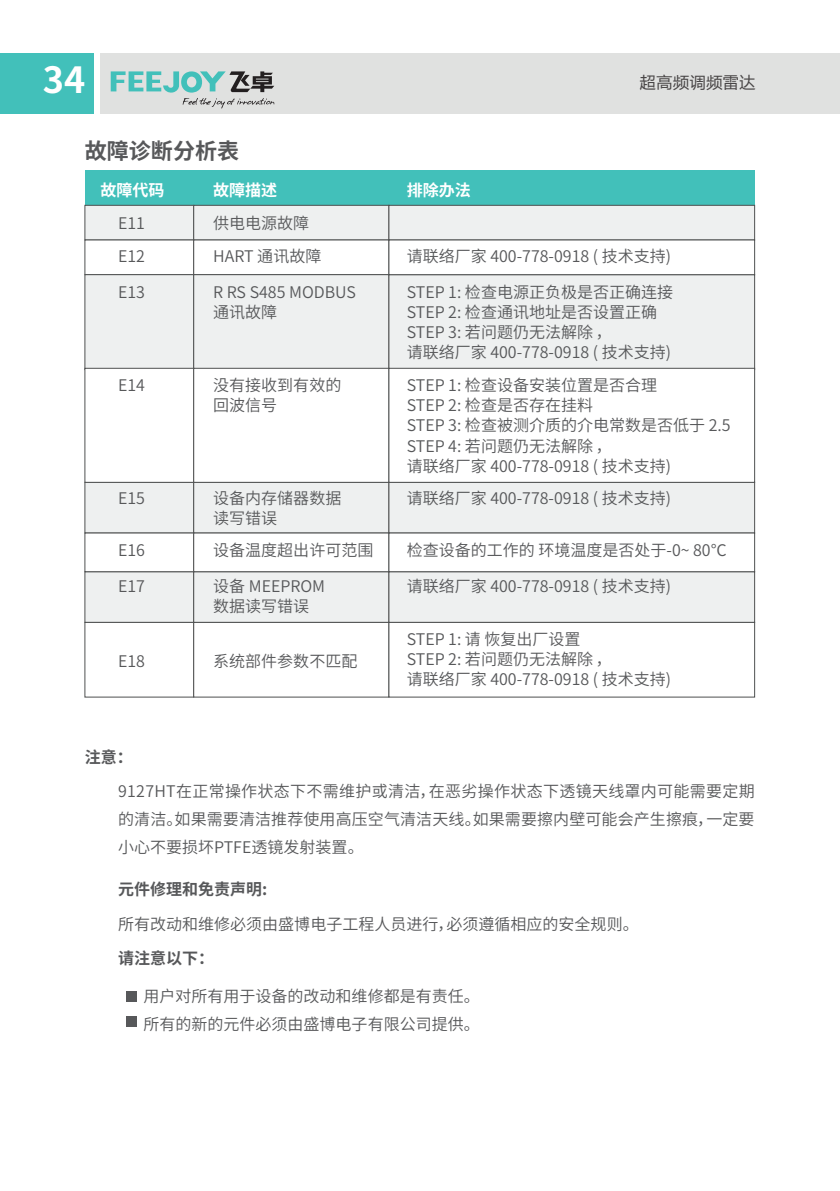
<style>
.page{position:relative;width:840px;height:1191px;background:#fff}
.page>*{position:absolute;margin:0;border:0;box-sizing:border-box;transform-origin:0 0}
.t1{font:700 36px "Source Han Sans CN";color:#fff}
.t2{font:700 22px "Source Han Sans CN";color:#57585a}
.t3{font:16px/20px "Source Han Sans CN";color:#57585a}
.t4{font:700 16px "Source Han Sans CN";color:#57585a}
.t5{font:700 16px "Source Han Sans CN";color:#fff}
.t6{font:16px "Microsoft Ya Hei";letter-spacing:.04em;color:#231f20}
</style>
<div class="page">
<div style="left:85px;top:170px;width:669px;height:35px;background:#42c0ba"></div>
<div style="left:0;top:54px;width:93px;height:60px;background:#42c0ba"></div>
<div style="left:100px;top:54px;width:739px;height:60px;background:#e0e1e0"></div>
<svg style="left:111px;top:71px;width:163px;height:37px"></svg>
<div style="left:84px;top:205px;width:110px;height:35px;background:#eef0f0;border:1px solid #4f5151"></div>
<div style="left:84px;top:239px;width:110px;height:36px;background:#fff;border:1px solid #4f5151"></div>
<div style="left:193px;top:205px;width:196px;height:35px;background:#eef0f0;border:1px solid #4f5151"></div>
<div style="left:193px;top:239px;width:196px;height:36px;background:#fff;border:1px solid #4f5151"></div>
<div style="left:388px;top:205px;width:366px;height:35px;background:#eef0f0;border:1px solid #4f5151"></div>
<div style="left:84px;top:274px;width:110px;height:96px;background:#eef0f0;border:1px solid #4f5151"></div>
<div style="left:193px;top:274px;width:196px;height:96px;background:#eef0f0;border:1px solid #4f5151"></div>
<div style="left:388px;top:274px;width:366px;height:96px;background:#eef0f0"></div>
<div style="left:84px;top:482px;width:110px;height:51px;background:#eef0f0"></div>
<div style="left:193px;top:482px;width:196px;height:51px;background:#eef0f0"></div>
<div style="left:388px;top:482px;width:366px;height:51px;background:#eef0f0"></div>
<div style="left:84px;top:571px;width:110px;height:52px;background:#eef0f0"></div>
<div style="left:193px;top:571px;width:196px;height:52px;background:#eef0f0"></div>
<div style="left:388px;top:571px;width:366px;height:52px;background:#eef0f0"></div>
<div style="left:388px;top:239px;width:366px;height:36px;background:#fff;border:1px solid #4f5151"></div>
<div style="left:84px;top:368px;width:110px;height:115px;background:#fff;border:1px solid #4f5151"></div>
<div style="left:193px;top:368px;width:196px;height:115px;background:#fff;border:1px solid #4f5151"></div>
<div style="left:388px;top:368px;width:366px;height:115px;background:#fff;border:1px solid #4f5151"></div>
<div style="left:84px;top:622px;width:110px;height:75px;background:#fff;border:1px solid #4f5151"></div>
<div style="left:193px;top:622px;width:196px;height:75px;background:#fff;border:1px solid #4f5151"></div>
<div style="left:388px;top:622px;width:366px;height:75px;background:#fff;border:1px solid #4f5151"></div>
<div style="left:84px;top:532px;width:110px;height:40px;background:#fff;border:1px solid #4f5151"></div>
<div style="left:193px;top:532px;width:196px;height:40px;background:#fff;border:1px solid #4f5151"></div>
<div style="left:388px;top:532px;width:366px;height:40px;background:#fff;border:1px solid #4f5151"></div>
<div style="left:126px;top:991px;width:11px;height:10px;background:#57585a"></div>
<div style="left:126px;top:1016px;width:11px;height:10px;background:#57585a"></div>
<h1 class="t1" style="left:43px;top:59px;width:44px">34</h1>
<p class="t6" style="left:639px;top:72px;width:117px">超高频调频雷达</p>
<h2 class="t2" style="left:85px;top:139px;width:155px">故障诊断分析表</h2>
<p class="t5" style="left:100px;top:181px;width:65px">故障代码</p>
<p class="t5" style="left:213px;top:181px;width:66px">故障描述</p>
<p class="t5" style="left:406px;top:181px;width:65px">排除办法</p>
<p class="t3" style="left:118px;top:207px;width:28px;line-height:33px">E11<br>E12</p>
<p class="t3" style="left:118px;top:283px;width:28px">E13</p>
<p class="t3" style="left:213px;top:213px;width:97px">供电电源故障</p>
<p class="t3" style="left:406px;top:246px;width:266px">请联络厂家 400-778-0918 ( 技术支持)</p>
<p class="t3" style="left:406px;top:283px;width:268px">STEP 1: 检查电源正负极是否正确连接<br>STEP 2: 检查通讯地址是否设置正确<br>STEP 3: 若问题仍无法解除 ，<br>请联络厂家 400-778-0918 ( 技术支持)</p>
<p class="t3" style="left:213px;top:246px;width:110px">HART 通讯故障</p>
<p class="t3" style="left:213px;top:283px;width:144px">R RS S485 MODBUS通讯故障</p>
<p class="t3" style="left:118px;top:376px;width:28px">E14</p>
<p class="t3" style="left:213px;top:376px;width:129px">没有接收到有效的回波信号</p>
<p class="t3" style="left:406px;top:376px;width:325px">STEP 1: 检查设备安装位置是否合理<br>STEP 2: 检查是否存在挂料<br>STEP 3: 检查被测介质的介电常数是否低于 2.5<br>STEP 4: 若问题仍无法解除 ，<br>请联络厂家 400-778-0918 ( 技术支持)</p>
<p class="t3" style="left:118px;top:488px;width:28px">E15</p>
<p class="t3" style="left:213px;top:488px;width:129px">设备内存储器数据读写错误</p>
<p class="t3" style="left:406px;top:488px;width:266px">请联络厂家 400-778-0918 ( 技术支持)</p>
<p class="t3" style="left:118px;top:540px;width:28px">E16</p>
<p class="t3" style="left:213px;top:540px;width:161px">设备温度超出许可范围</p>
<p class="t3" style="left:406px;top:540px;width:321px">检查设备的工作的 环境温度是否处于-0~ 80℃</p>
<p class="t3" style="left:118px;top:576px;width:28px">E17</p>
<p class="t3" style="left:213px;top:576px;width:113px">设备 MEEPROM数据读写错误</p>
<p class="t3" style="left:406px;top:576px;width:266px">请联络厂家 400-778-0918 ( 技术支持)</p>
<p class="t3" style="left:118px;top:651px;width:28px">E18</p>
<p class="t3" style="left:213px;top:651px;width:145px">系统部件参数不匹配</p>
<p class="t4" style="left:85px;top:748px;width:49px">注意：</p>
<p class="t3" style="left:406px;top:629px;width:266px">STEP 1: 请 恢复出厂设置<br>STEP 2: 若问题仍无法解除 ，<br>请联络厂家 400-778-0918 ( 技术支持)</p>
<p class="t3" style="left:118px;top:777px;width:637px;line-height:28px;text-align:justify">9127HT在正常操作状态下不需维护或清洁，在恶劣操作状态下透镜天线罩内可能需要定期的清洁。如果需要清洁推荐使用高压空气清洁天线。如果需要擦内壁可能会产生擦痕，一定要小心不要损坏PTFE透镜发射装置。</p>
<p class="t4" style="left:118px;top:880px;width:151px">元件修理和免责声明:</p>
<p class="t3" style="left:118px;top:914px;width:522px">所有改动和维修必须由盛博电子工程人员进行，必须遵循相应的安全规则。</p>
<p class="t4" style="left:118px;top:949px;width:97px">请注意以下：</p>
<p class="t3" style="left:143px;top:982px;width:338px;line-height:28px">用户对所有用于设备的改动和维修都是有责任。所有的新的元件必须由盛博电子有限公司提供。</p>
</div>
